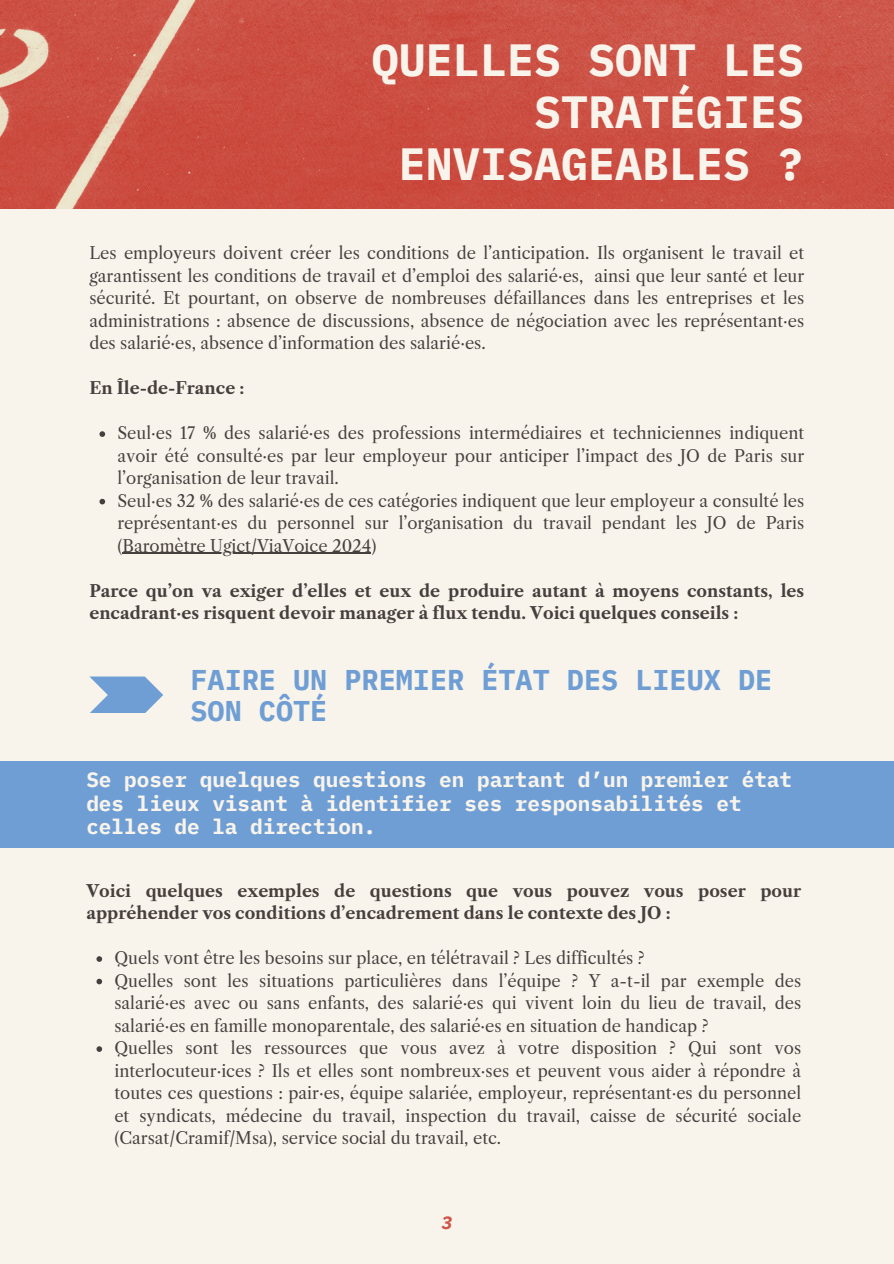
<style>
.page{position:relative;width:894px;height:1264px;background:#fff}
.page>*{position:absolute;margin:0;border:0;box-sizing:border-box;transform-origin:0 0}
.t1{font:700 45px/51.8px "IBM Plex Mono";color:#f8f4ec;text-align:right}
.t2{font:700 28.5px/31.5px "IBM Plex Mono";color:#6f9ed4}
.t3{font:700 21px/23.7px "IBM Plex Mono";color:#f8f4ec}
.t4{font:italic 700 18px "IBM Plex Mono";color:#cf5548}
.t5{font:16.5px/22.5px "Libre Caslon Text";color:#473f3d;text-align:justify}
.t6{font:700 16.5px/22.5px "Libre Caslon Text";color:#473f3d}
</style>
<div class="page">
<div style="left:0;top:0;width:893px;height:1263px;background:#f8f4ec"></div>
<svg style="left:89px;top:676px;width:74px;height:37px"></svg>
<svg style="left:99px;top:431px;width:6px;height:6px"></svg>
<svg style="left:99px;top:499px;width:6px;height:5px"></svg>
<hr style="left:122px;top:553px;width:249px;height:1px;background:#473f3d">
<img style="left:0;top:0;width:893px;height:208px">
<div style="left:0;top:761px;width:893px;height:86px;background:#6f9ed4"></div>
<svg style="left:96px;top:956px;width:6px;height:5px"></svg>
<svg style="left:96px;top:978px;width:6px;height:6px"></svg>
<svg style="left:96px;top:1046px;width:6px;height:5px"></svg>
<h2 class="t1" style="left:372px;top:33px;width:433px">QUELLES SONT LES<br>STRATÉGIES<br>ENVISAGEABLES ?</h2>
<p class="t5" style="left:89px;top:242px;width:716px">Les employeurs doivent créer les conditions de l’anticipation. Ils organisent le travail et garantissent les conditions de travail et d’emploi des salarié·es, ainsi que leur santé et leur sécurité. Et pourtant, on observe de nombreuses défaillances dans les entreprises et les administrations : absence de discussions, absence de négociation avec les représentant·es des salarié·es, absence d’information des salarié·es.</p>
<h1 class="t6" style="left:89px;top:377px;width:156px">En Île-de-France :</h1>
<p class="t5" style="left:117px;top:422px;width:688px">Seul·es 17 % des salarié·es des professions intermédiaires et techniciennes indiquent avoir été consulté·es par leur employeur pour anticiper l’impact des JO de Paris sur l’organisation de leur travail.</p>
<h4 class="t5" style="left:117px;top:489px;width:688px">Seul·es 32 % des salarié·es de ces catégories indiquent que leur employeur a consulté les représentant·es du personnel sur l’organisation du travail pendant les JO de Paris (Baromètre Ugict/ViaVoice 2024)</h4>
<p class="t6" style="left:89px;top:579px;width:716px">Parce qu’on va exiger d’elles et eux de produire autant à moyens constants, les encadrant·es risquent devoir manager à flux tendu. Voici quelques conseils :</p>
<h3 class="t2" style="left:190px;top:663px;width:583px">FAIRE UN PREMIER ÉTAT DES LIEUX DE<br>SON CÔTÉ</h3>
<h4 class="t3" style="left:86px;top:767px;width:707px">Se poser quelques questions en partant d’un premier état des lieux visant à identifier ses responsabilités et celles de la direction.</h4>
<p class="t6" style="left:86px;top:879px;width:716px">Voici quelques exemples de questions que vous pouvez vous poser pour appréhender vos conditions d’encadrement dans le contexte des JO :</p>
<p class="t5" style="left:114px;top:947px;width:531px">Quels vont être les besoins sur place, en télétravail ? Les difficultés ?</p>
<p class="t5" style="left:114px;top:969px;width:688px">Quelles sont les situations particulières dans l’équipe ? Y a-t-il par exemple des salarié·es avec ou sans enfants, des salarié·es qui vivent loin du lieu de travail, des salarié·es en famille monoparentale, des salarié·es en situation de handicap ?</p>
<p class="t5" style="left:114px;top:1037px;width:688px">Quelles sont les ressources que vous avez à votre disposition ? Qui sont vos interlocuteur·ices ? Ils et elles sont nombreux·ses et peuvent vous aider à répondre à toutes ces questions : pair·es, équipe salariée, employeur, représentant·es du personnel et syndicats, médecine du travail, inspection du travail, caisse de sécurité sociale (Carsat/Cramif/Msa), service social du travail, etc.</p>
<p class="t4" style="left:441px;top:1210px;width:12px">3</p>
</div>
